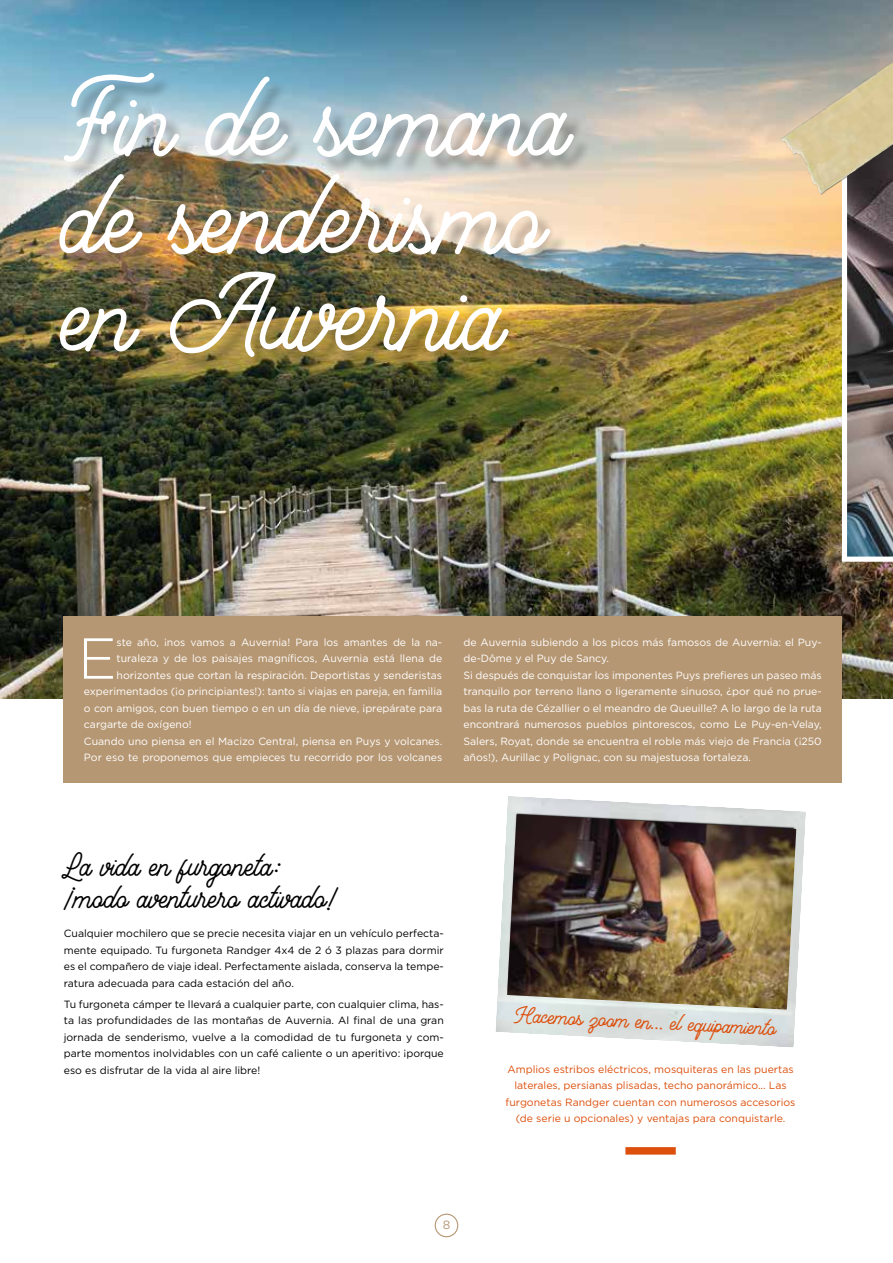
<style>
.page{position:relative;width:893px;height:1263px;background:#fff}
.page>*{position:absolute;margin:0;border:0;box-sizing:border-box;transform-origin:0 0}
.t1{font:94.5px/97.5px "Mountecarlo";color:#fff}
.t2{font:300 57.6px "Gotham";color:#fff}
.t3{font:27px/32.4px "Mountecarlo";color:#000}
.t4{font:19.5px "Mountecarlo";color:#dd4f0c}
.t5{font:12px "Gotham";color:#b69873}
.t6{font:10.5px/16.5px "Gotham";color:#fff}
.t7{font:10.5px/16.5px "Gotham";color:#000;text-align:justify}
.t8{font:10.5px/16.5px "Gotham";color:#dd4f0c;text-align:center}
</style>
<div class="page">
<div style="left:435px;top:1213px;width:23px;height:24px;border:1px solid #b69773;border-radius:50%"></div>
<img style="left:0;top:0;width:893px;height:698px">
<div style="left:62px;top:76px;width:530px;height:299px;background:#000;opacity:.3"></div>
<div style="left:64px;top:616px;width:778px;height:166px;background:#b69773"></div>
<div style="left:625px;top:1147px;width:51px;height:7px;background:#dd4f0c"></div>
<img style="left:495px;top:796px;width:311px;height:251px">
<img style="left:507px;top:814px;width:289px;height:196px">
<svg style="left:842px;top:209px;width:51px;height:353px;background:#7a7575"></svg>
<img style="left:768px;top:58px;width:125px;height:151px">
<h1 class="t1" style="left:64px;top:77px;width:510px">Fin de semana de senderismo en Auvernia</h1>
<h2 class="t2" style="left:78px;top:627px;width:40px">E</h2>
<p class="t6" style="left:117px;top:633px;width:327px">ste año, ¡nos vamos a Auvernia! Para los amantes de la na-</p>
<p class="t6" style="left:117px;top:650px;width:327px">turaleza y de los paisajes magníficos, Auvernia está llena de</p>
<p class="t6" style="left:117px;top:666px;width:327px">horizontes que cortan la respiración. Deportistas y senderistas</p>
<p class="t6" style="left:84px;top:683px;width:360px">experimentados (¡o principiantes!): tanto si viajas en pareja, en familia</p>
<p class="t6" style="left:84px;top:699px;width:360px">o con amigos, con buen tiempo o en un día de nieve, ¡prepárate para</p>
<p class="t6" style="left:84px;top:716px;width:109px">cargarte de oxígeno!</p>
<p class="t6" style="left:84px;top:732px;width:360px">Cuando uno piensa en el Macizo Central, piensa en Puys y volcanes.</p>
<p class="t6" style="left:84px;top:749px;width:360px">Por eso te proponemos que empieces tu recorrido por los volcanes</p>
<p class="t6" style="left:463px;top:633px;width:360px">de Auvernia subiendo a los picos más famosos de Auvernia: el Puy&shy;de-Dôme y el Puy de Sancy.<br>Si después de conquistar los imponentes Puys prefieres un paseo más tranquilo por terreno llano o ligeramente sinuoso, ¿por qué no prue&shy;bas la ruta de Cézallier o el meandro de Queuille? A lo largo de la ruta encontrará numerosos pueblos pintorescos, como Le Puy-en-Velay, Salers, Royat, donde se encuentra el roble más viejo de Francia (¡250 años!), Aurillac y Polignac, con su majestuosa fortaleza.</p>
<h3 class="t3" style="left:64px;top:851px;width:276px">La vida en furgoneta: ¡modo aventurero activado!</h3>
<p class="t7" style="left:64px;top:925px;width:382px">Cualquier mochilero que se precie necesita viajar en un vehículo perfecta&shy;mente equipado. Tu furgoneta Randger 4x4 de 2 ó 3 plazas para dormir es el compañero de viaje ideal. Perfectamente aislada, conserva la tempe&shy;ratura adecuada para cada estación del año.</p>
<p class="t7" style="left:64px;top:995px;width:382px">Tu furgoneta cámper te llevará a cualquier parte, con cualquier clima, has&shy;ta las profundidades de las montañas de Auvernia. Al final de una gran jornada de senderismo, vuelve a la comodidad de tu furgoneta y com&shy;parte momentos inolvidables con un café caliente o un aperitivo: ¡porque eso es disfrutar de la vida al aire libre!</p>
<h3 class="t4" style="left:515px;top:1000px;width:264px;rotate:3deg">Hacemos zoom en… el equipamiento</h3>
<p class="t8" style="left:506px;top:1061px;width:291px">Amplios estribos eléctricos, mosquiteras en las puertas laterales, persianas plisadas, techo panorámico... Las furgonetas Randger cuentan con numerosos accesorios (de serie u opcionales) y ventajas para conquistarle.</p>
<p class="t5" style="left:443px;top:1217px;width:9px">8</p>
</div>
